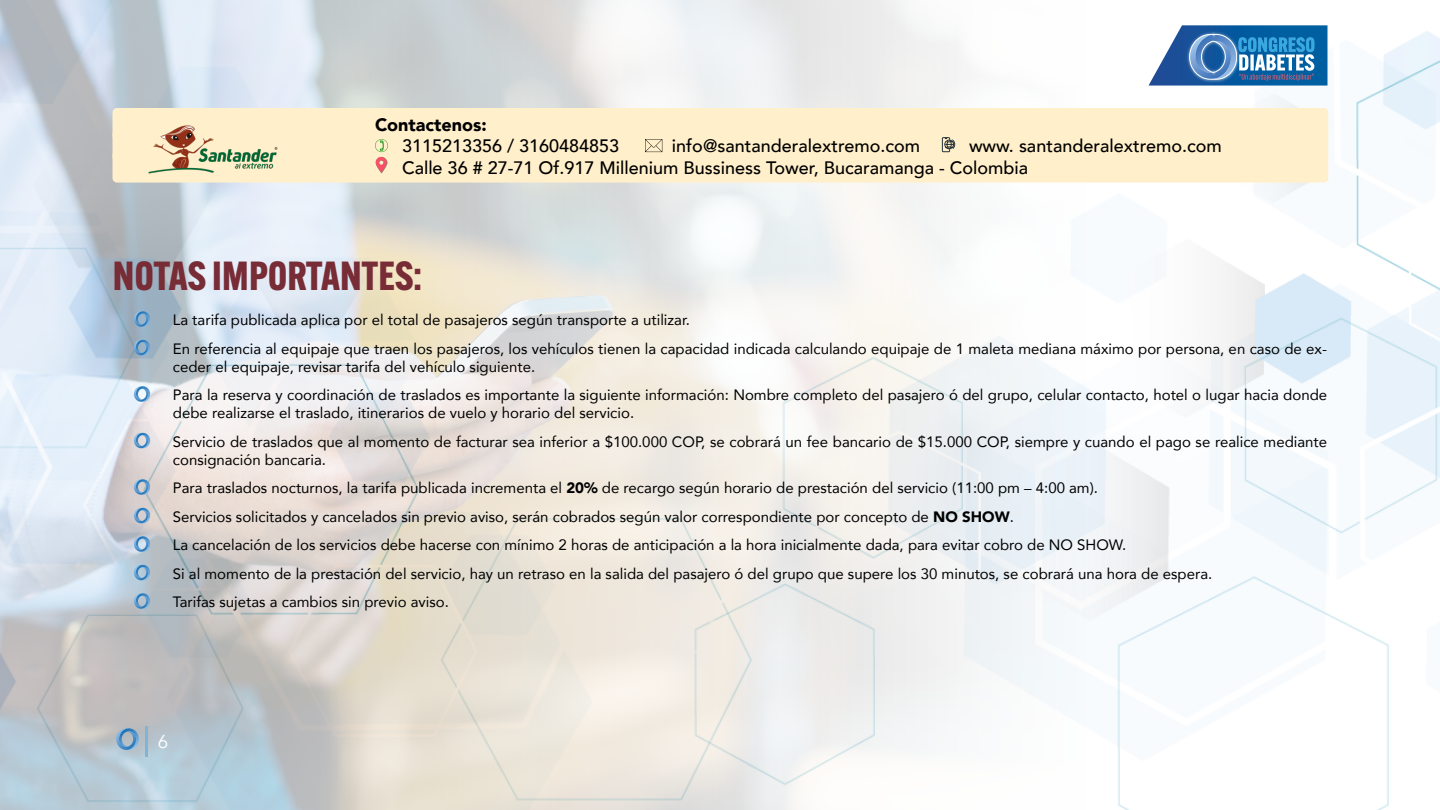
<style>
.page{position:relative;width:1440px;height:810px;background:#fff}
.page>*{position:absolute;margin:0;border:0;box-sizing:border-box;transform-origin:0 0}
.T2{font:700 39.75px "Alternate Gothic ATF";color:#772c36}
.t1{font:18.75px "Avenir";color:#fff}
.t2{font:500 18px/21.6px "Avenir";color:#000}
.t3{font:900 18px "Avenir";color:#000}
.Mota{font:15px/18px "Avenir";color:#000}
.s1{font-weight:900}
</style>
<div class="page">
<img style="left:1090px;top:31px;width:350px;height:779px">
<svg style="left:1149px;top:25px;width:179px;height:61px;background:#4a84b9"></svg>
<img style="left:0;top:0;width:1090px;height:810px">
<hr style="left:146px;top:727px;width:2px;height:30px;background:#80b4d7">
<svg style="left:116px;top:728px;width:23px;height:22px"></svg>
<svg style="left:134px;top:311px;width:16px;height:16px"></svg>
<svg style="left:134px;top:340px;width:16px;height:15px"></svg>
<svg style="left:134px;top:386px;width:16px;height:16px"></svg>
<svg style="left:134px;top:433px;width:16px;height:15px"></svg>
<svg style="left:134px;top:479px;width:16px;height:16px"></svg>
<svg style="left:134px;top:508px;width:16px;height:15px"></svg>
<svg style="left:134px;top:536px;width:16px;height:16px"></svg>
<svg style="left:134px;top:565px;width:16px;height:15px"></svg>
<svg style="left:134px;top:593px;width:16px;height:16px"></svg>
<div style="left:112px;top:108px;width:1216px;height:32px;background:#fff0cb;border-radius:4px"></div>
<div style="left:112px;top:130px;width:1216px;height:31px;background:#fff0cb;border-radius:4px"></div>
<div style="left:112px;top:151px;width:1216px;height:32px;background:#fff0cb;border-radius:4px"></div>
<svg style="left:645px;top:139px;width:17px;height:13px"></svg>
<svg style="left:942px;top:137px;width:13px;height:15px"></svg>
<svg style="left:375px;top:139px;width:13px;height:34px"></svg>
<img style="left:136px;top:85px;width:153px;height:118px">
<p class="t3" style="left:375px;top:109px;width:113px">Contactenos:</p>
<p class="t2" style="left:402px;top:134px;width:219px">3115213356 / 3160484853</p>
<p class="t2" style="left:672px;top:134px;width:250px">info@santanderalextremo.com</p>
<p class="t2" style="left:402px;top:134px;width:821px;text-indent:567px">www. santanderalextremo.com<br>Calle 36 # 27-71 Of.917 Millenium Bussiness Tower, Bucaramanga - Colombia</p>
<p class="T2" style="left:113px;top:251px;width:311px">NOTAS IMPORTANTES:</p>
<p class="Mota" style="left:173px;top:311px;width:519px">La tarifa publicada aplica por el total de pasajeros según transporte a utilizar.</p>
<p class="Mota" style="left:173px;top:339px;width:1156px">En referencia al equipaje que traen los pasajeros, los vehículos tienen la capacidad indicada calculando equipaje de 1 maleta mediana máximo por persona, en caso de ex&shy;ceder el equipaje, revisar tarifa del vehículo siguiente.</p>
<p class="Mota" style="left:173px;top:386px;width:1156px">Para la reserva y coordinación de traslados es importante la siguiente información: Nombre completo del pasajero ó del grupo, celular contacto, hotel o lugar hacia donde debe realizarse el traslado, itinerarios de vuelo y horario del servicio.</p>
<p class="Mota" style="left:173px;top:432px;width:1156px">Servicio de traslados que al momento de facturar sea inferior a $100.000 COP, se cobrará un fee bancario de $15.000 COP, siempre y cuando el pago se realice mediante consignación bancaria.</p>
<p class="Mota" style="left:173px;top:479px;width:927px">Para traslados nocturnos, la tarifa publicada incrementa el <span class="s1">20%</span> de recargo según horario de prestación del servicio (11:00 pm – 4:00 am).</p>
<p class="Mota" style="left:173px;top:507px;width:843px">Servicios solicitados y cancelados sin previo aviso, serán cobrados según valor correspondiente por concepto de <span class="s1">NO SHOW</span>.</p>
<p class="Mota" style="left:173px;top:536px;width:955px">La cancelación de los servicios debe hacerse con mínimo 2 horas de anticipación a la hora inicialmente dada, para evitar cobro de NO SHOW.</p>
<p class="Mota" style="left:173px;top:564px;width:1041px">Si al momento de la prestación del servicio, hay un retraso en la salida del pasajero ó del grupo que supere los 30 minutos, se cobrará una hora de espera.</p>
<p class="Mota" style="left:173px;top:593px;width:277px">Tarifas sujetas a cambios sin previo aviso.</p>
<p class="t1" style="left:158px;top:731px;width:12px">6</p>
</div>
